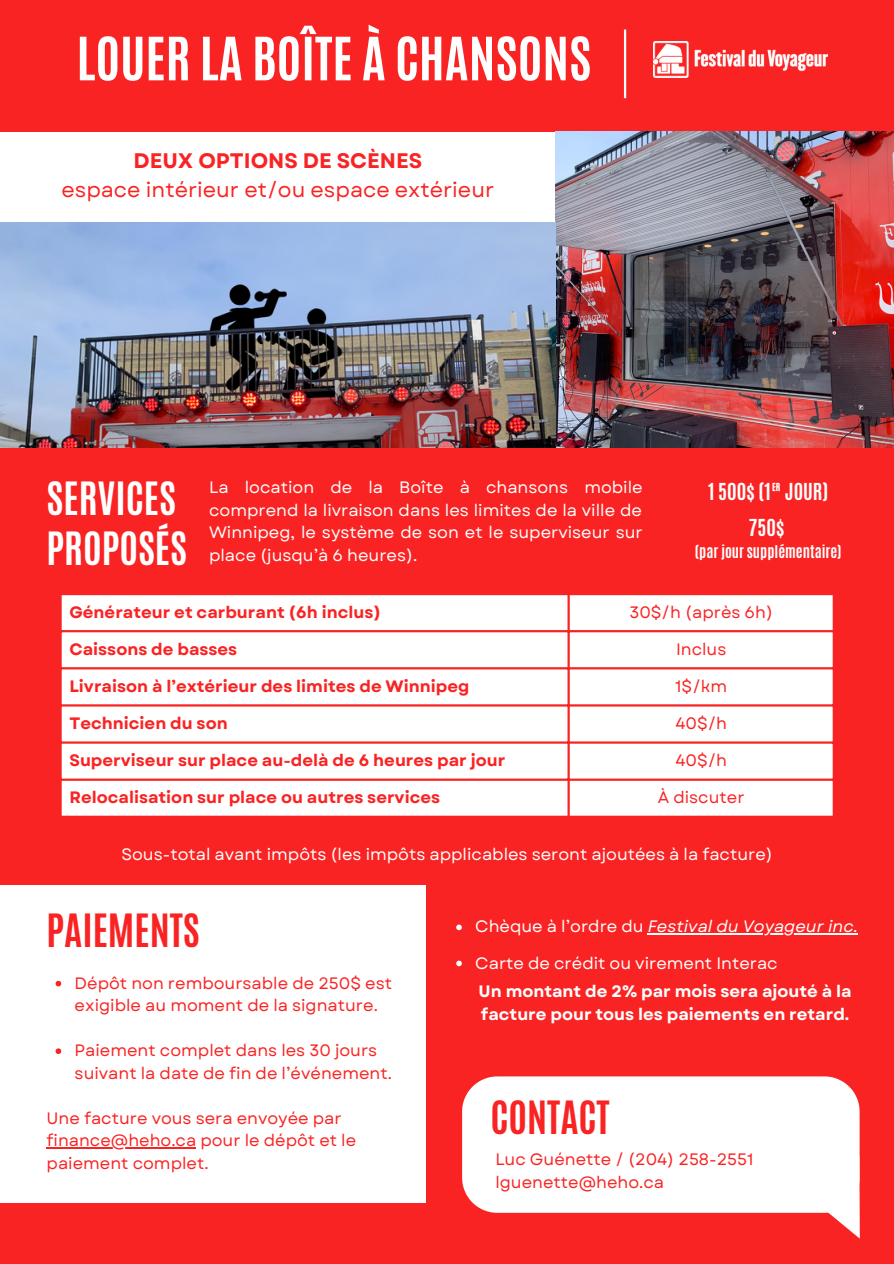
<style>
.page{position:relative;width:894px;height:1264px;background:#fff}
.page>*{position:absolute;margin:0;border:0;box-sizing:border-box;transform-origin:0 0}
.t1{font:700 50.7px "Antonio";color:#fff}
.t2{font:700 38.25px "Antonio";color:#fff}
.t3{font:700 38.25px "Antonio";color:#fa2323}
.t4{font:21px "Garet";color:#fa2323}
.t5{font:700 21px "Garet";color:#fa2323}
.t6{font:700 19.5px "Antonio";color:#fff}
.t7{font:16.5px/22.5px "Garet";color:#fa2323}
.t8{font:16.5px/22.5px "Garet";color:#fff;text-align:justify}
.t9{font:700 16.5px "Garet";color:#fa2323}
.t10{font:700 16.5px/22.5px "Garet";color:#fff}
.t11{font:italic 16.5px "Garet";color:#fff}
.t12{font:700 14.7px "Antonio";color:#fff}
.t13{font:9.3px "CA Generated";color:#fff}
.s1{font-style:normal}
</style>
<div class="page">
<div style="left:0;top:0;width:893px;height:1263px;background:#fa2323"></div>
<div style="left:0;top:132px;width:893px;height:277px;background:#fff"></div>
<img style="left:555px;top:132px;width:338px;height:315px">
<img style="left:0;top:222px;width:555px;height:225px">
<div style="left:62px;top:595px;width:770px;height:220px;background:#fff"></div>
<hr style="left:567px;top:595px;width:2px;height:220px;background:#fa2323">
<hr style="left:59px;top:630px;width:775px;height:2px;background:#fa2323">
<hr style="left:59px;top:667px;width:775px;height:2px;background:#fa2323">
<hr style="left:59px;top:704px;width:775px;height:2px;background:#fa2323">
<hr style="left:59px;top:741px;width:775px;height:2px;background:#fa2323">
<hr style="left:59px;top:778px;width:775px;height:2px;background:#fa2323">
<div style="left:0;top:885px;width:426px;height:317px;background:#fff"></div>
<img style="left:653px;top:41px;width:173px;height:36px">
<hr style="left:623px;top:29px;width:3px;height:69px;background:#fff">
<div style="left:462px;top:1076px;width:397px;height:136px;background:#fff"></div>
<svg style="left:765px;top:1156px;width:94px;height:82px"></svg>
<svg style="left:56px;top:980px;width:5px;height:6px"></svg>
<svg style="left:56px;top:1048px;width:5px;height:6px"></svg>
<hr style="left:47px;top:1147px;width:149px;height:1px;background:#fa2323">
<svg style="left:456px;top:924px;width:5px;height:6px"></svg>
<hr style="left:647px;top:933px;width:210px;height:1px;background:#fff">
<svg style="left:456px;top:960px;width:5px;height:6px"></svg>
<p class="t1" style="left:76px;top:22px;width:516px">LOUER LA BOÎTE À CHANSONS</p>
<p class="t5" style="left:133px;top:145px;width:290px">DEUX OPTIONS DE SCÈNES</p>
<p class="t4" style="left:61px;top:174px;width:434px">espace intérieur et/ou espace extérieur</p>
<p class="t2" style="left:47px;top:471px;width:131px">SERVICES</p>
<p class="t2" style="left:47px;top:521px;width:142px">PROPOSÉS</p>
<p class="t8" style="left:209px;top:476px;width:435px">La location de la Boîte à chansons mobile comprend la livraison dans les limites de la ville de Winnipeg, le système de son et le superviseur sur place (jusqu’à 6 heures).</p>
<p class="t6" style="left:708px;top:478px;width:122px">1 500$ (1 JOUR)</p>
<p class="t13" style="left:772px;top:480px;width:10px">ER</p>
<p class="t6" style="left:748px;top:514px;width:38px">750$</p>
<p class="t12" style="left:694px;top:541px;width:148px">(par jour supplémentaire)</p>
<p class="t9" style="left:69px;top:600px;width:313px">Générateur et carburant (6h inclus)</p>
<p class="t7" style="left:629px;top:600px;width:145px">30$/h (après 6h)</p>
<p class="t9" style="left:69px;top:637px;width:169px">Caissons de basses</p>
<p class="t7" style="left:675px;top:638px;width:52px">Inclus</p>
<p class="t9" style="left:69px;top:674px;width:401px">Livraison à l’extérieur des limites de Winnipeg</p>
<p class="t7" style="left:675px;top:675px;width:53px">1$/km</p>
<p class="t9" style="left:69px;top:711px;width:160px">Technicien du son</p>
<p class="t7" style="left:675px;top:712px;width:53px">40$/h</p>
<p class="t9" style="left:69px;top:748px;width:437px">Superviseur sur place au-delà de 6 heures par jour</p>
<p class="t7" style="left:675px;top:749px;width:53px">40$/h</p>
<p class="t9" style="left:69px;top:785px;width:372px">Relocalisation sur place ou autres services</p>
<p class="t7" style="left:657px;top:786px;width:88px">À discuter</p>
<p class="t8" style="left:121px;top:843px;width:652px">Sous-total avant impôts (les impôts applicables seront ajoutées à la facture)</p>
<p class="t3" style="left:47px;top:903px;width:155px">PAIEMENTS</p>
<p class="t7" style="left:75px;top:971px;width:319px">Dépôt non remboursable de 250$ est exigible au moment de la signature.</p>
<p class="t7" style="left:75px;top:1039px;width:319px">Paiement complet dans les 30 jours suivant la date de fin de l’événement.</p>
<p class="t7" style="left:47px;top:1106px;width:311px">Une facture vous sera envoyée par finance@heho.ca pour le dépôt et le paiement complet.</p>
<p class="t11" style="left:475px;top:914px;width:384px"><span class="s1">Chèque à l’ordre du</span> Festival du Voyageur inc.</p>
<p class="t8" style="left:475px;top:951px;width:304px">Carte de crédit ou virement Interac</p>
<p class="t10" style="left:478px;top:980px;width:374px">Un montant de 2% par mois sera ajouté à la facture pour tous les paiements en retard.</p>
<p class="t3" style="left:490px;top:1089px;width:120px">CONTACT</p>
<p class="t7" style="left:495px;top:1148px;width:259px">Luc Guénette / (204) 258-2551</p>
<p class="t7" style="left:495px;top:1170px;width:170px">lguenette@heho.ca</p>
</div>
